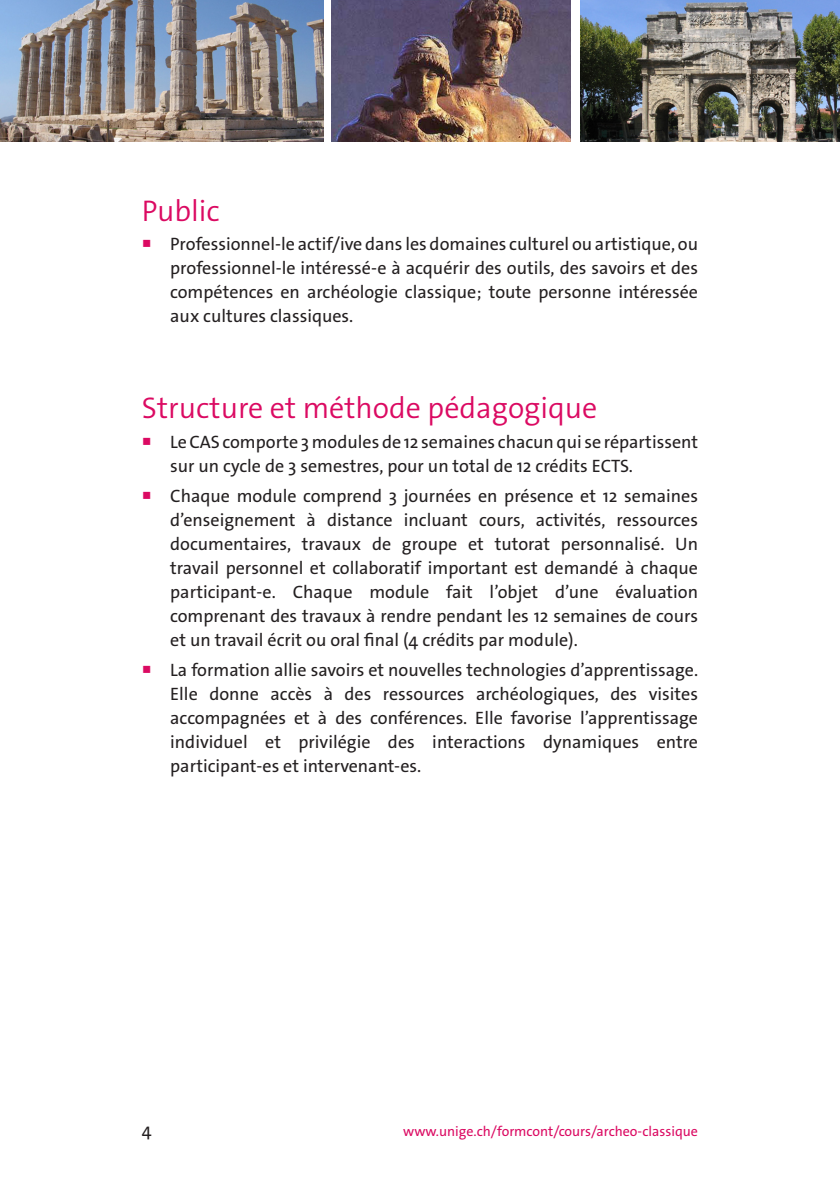
<style>
.page{position:relative;width:840px;height:1191px;background:#fff}
.page>*{position:absolute;margin:0;border:0;box-sizing:border-box;transform-origin:0 0}
.texte{font:300 30px "The Sans Os F";color:#db0a62}
.texte-2{font:18px/24px "The Sans Os F";color:#231f20;text-align:justify}
.t1{font:14px "The Sans Os F";color:#db0a62}
.s1{color:#db0a62}
</style>
<div class="page">
<img style="left:0;top:0;width:323px;height:142px">
<img style="left:580px;top:0;width:259px;height:142px">
<img style="left:331px;top:0;width:239px;height:142px">
<p class="texte" style="left:142px;top:191px;width:79px">Public</p>
<p class="texte-2" style="left:170px;top:232px;width:529px;text-indent:-28px"><span class="s1">○</span> Professionnel-le actif/ive dans les domaines culturel ou artistique, ou professionnel-le intéressé-e à acquérir des outils, des savoirs et des compétences en archéologie classique; toute personne intéressée aux cultures classiques.</p>
<p class="texte" style="left:142px;top:389px;width:457px">Structure et méthode pédagogique</p>
<p class="texte-2" style="left:170px;top:430px;width:529px;text-indent:-28px"><span class="s1">○</span> Le CAS comporte 3 modules de 12 semaines chacun qui se répartissent sur un cycle de 3 semestres, pour un total de 12 crédits ECTS.</p>
<p class="texte-2" style="left:170px;top:484px;width:529px;text-indent:-28px"><span class="s1">○</span> Chaque module comprend 3 journées en présence et 12 semaines d’enseignement à distance incluant cours, activités, ressources documentaires, travaux de groupe et tutorat personnalisé. Un travail personnel et collaboratif important est demandé à chaque participant-e. Chaque module fait l’objet d’une évaluation comprenant des travaux à rendre pendant les 12 semaines de cours et un travail écrit ou oral final (4 crédits par module).</p>
<p class="texte-2" style="left:170px;top:657px;width:529px;text-indent:-28px"><span class="s1">○</span> La formation allie savoirs et nouvelles technologies d’apprentissage.<br>Elle donne accès à des ressources archéologiques, des visites accompagnées et à des conférences. Elle favorise l’apprentissage individuel et privilégie des interactions dynamiques entre participant-es et intervenant-es.</p>
<p class="texte-2" style="left:142px;top:1118px;width:11px">4</p>
<p class="t1" style="left:403px;top:1122px;width:296px">www.unige.ch/formcont/cours/archeo-classique</p>
</div>
